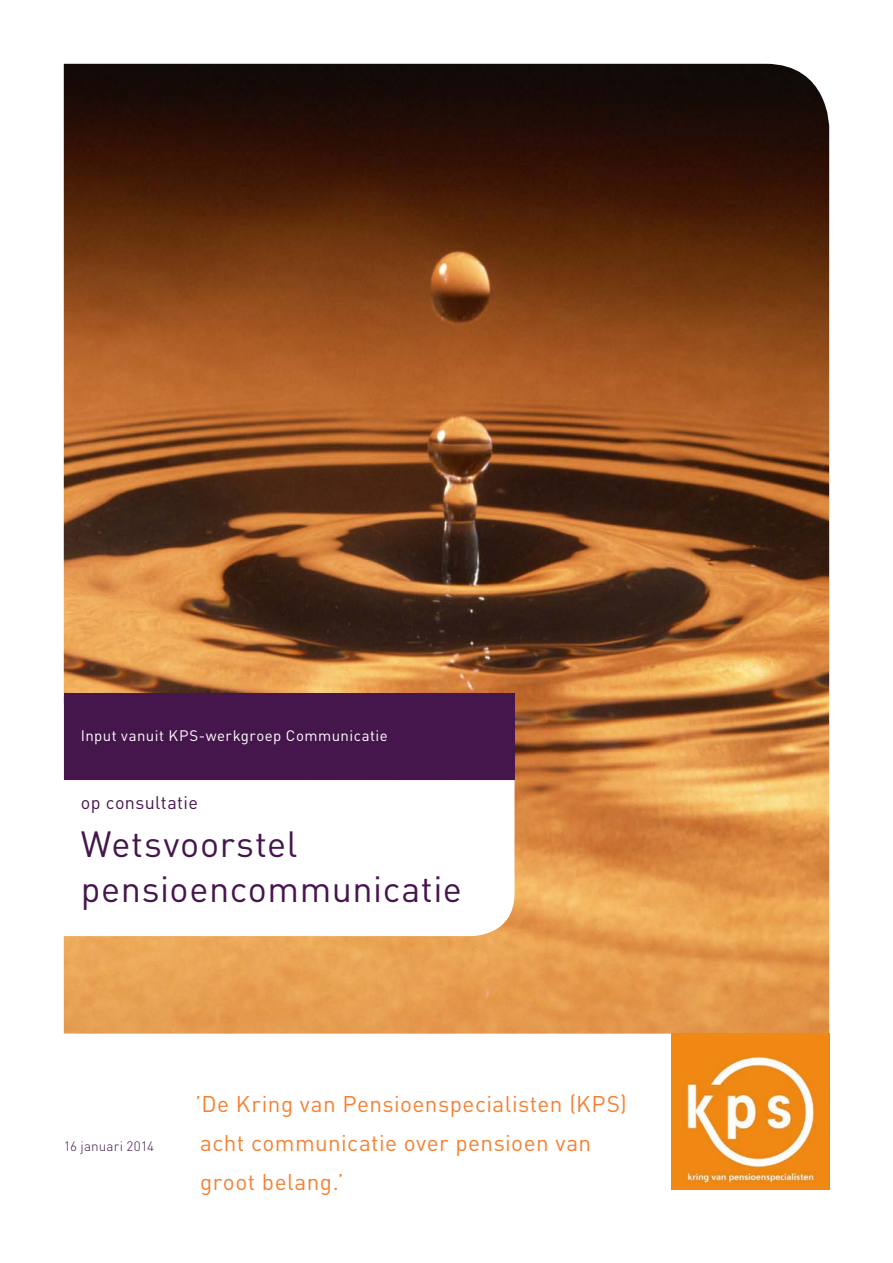
<style>
.page{position:relative;width:893px;height:1263px;background:#fff}
.page>*{position:absolute;margin:0;border:0;box-sizing:border-box;transform-origin:0 0}
._02_Subkop{font:36px "DIN Pro";letter-spacing:.015em;color:#45164c}
._05_Subsubkop{font:22.5px/39px "DIN Pro";letter-spacing:.02em;color:#f48234}
._02_Subkop-2{font:18px "DIN Pro";letter-spacing:.02em;color:#45164c}
._01_Kop{font:15px "DIN Pro";letter-spacing:.03em;color:#fff}
._09_Platte_tekst{font:300 13.5px "DIN Pro";letter-spacing:.005em;color:#45164c}
</style>
<div class="page">
<img style="left:64px;top:64px;width:765px;height:970px">
<svg style="left:64px;top:780px;width:450px;height:156px"></svg>
<img style="left:672px;top:1034px;width:157px;height:156px">
<div style="left:64px;top:694px;width:450px;height:86px;background:#45164c"></div>
<p class="_01_Kop" style="left:81px;top:725px;width:308px">Input vanuit KPS-werkgroep Communicatie</p>
<p class="_02_Subkop-2" style="left:81px;top:790px;width:119px">op consultatie</p>
<p class="_02_Subkop" style="left:81px;top:819px;width:218px">Wetsvoorstel</p>
<p class="_02_Subkop" style="left:81px;top:864px;width:383px">pensioencommunicatie</p>
<p class="_09_Platte_tekst" style="left:64px;top:1136px;width:92px">16 januari 2014</p>
<p class="_05_Subsubkop" style="left:195px;top:1083px;width:433px">’De Kring van Pensioenspecialisten (KPS) acht communicatie over pensioen van groot belang.’</p>
</div>
